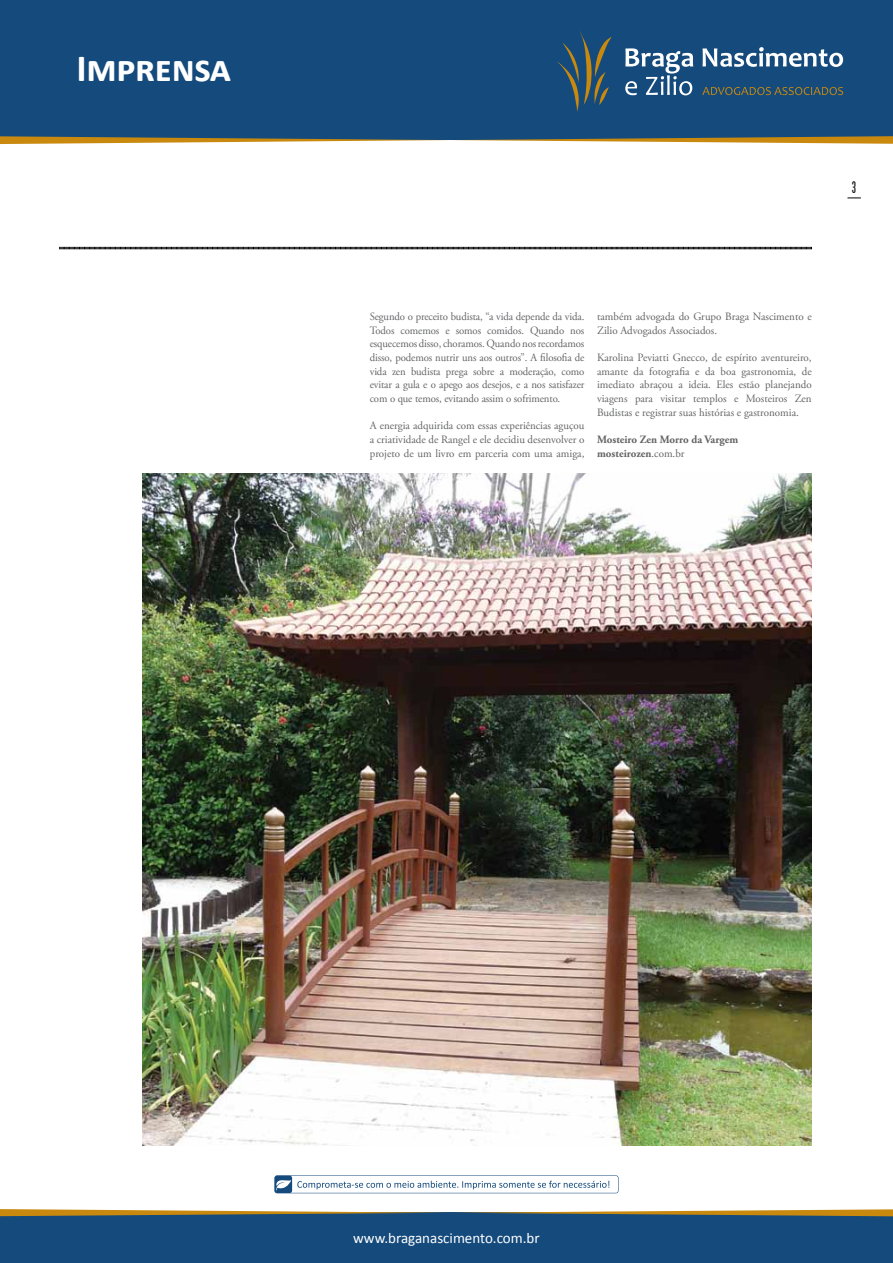
<style>
.page{position:relative;width:893px;height:1263px;background:#fff}
.page>*{position:absolute;margin:0;border:0;box-sizing:border-box;transform-origin:0 0}
.t1{font:700 38.7px "Calibri";letter-spacing:-.01em;color:#fff}
.t2{font:700 17.55px "SF Movie Poster";color:#000}
.t3{font:15px "Calibri";color:#fff}
.t4{font:11.25px/13.6px "Adobe Garamond Pro";color:#636466;text-align:justify}
.t5{font:11.25px/13.6px "Adobe Garamond Pro";color:#636466;text-align:justify;scale:.96 1}
.t6{font:700 11.25px/13.6px "Adobe Garamond Pro";color:#636466}
.s1{font-weight:400}
</style>
<div class="page">
<div style="left:0;top:0;width:893px;height:140px;background:#144a7c"></div>
<div style="left:0;top:1213px;width:893px;height:50px;background:#144a7c"></div>
<svg style="left:0;top:136px;width:893px;height:8px"></svg>
<svg style="left:0;top:1209px;width:893px;height:7px"></svg>
<svg style="left:703px;top:47px;width:140px;height:20px"></svg>
<svg style="left:625px;top:48px;width:68px;height:47px"></svg>
<svg style="left:702px;top:87px;width:141px;height:8px"></svg>
<svg style="left:557px;top:31px;width:55px;height:81px"></svg>
<svg style="left:274px;top:1175px;width:344px;height:18px"></svg>
<svg style="left:59px;top:246px;width:753px;height:4px;background:#7f7f7f"></svg>
<svg style="left:847px;top:198px;width:14px;height:1px"></svg>
<img style="left:142px;top:473px;width:670px;height:672px">
<h1 class="t1" style="left:77px;top:43px;width:156px">Imprensa</h1>
<p class="t2" style="left:852px;top:178px;width:6px">3</p>
<p class="t5" style="left:370px;top:310px;width:225px">Segundo o preceito budista, “a vida depende da vida.<br>Todos comemos e somos comidos. Quando nos esquecemos disso, choramos. Quando nos recordamos disso, podemos nutrir uns aos outros”. A filosofia de vida zen budista prega sobre a moderação, como evitar a gula e o apego aos desejos, e a nos satisfazer com o que temos, evitando assim o sofrimento.</p>
<p class="t4" style="left:370px;top:419px;width:216px">A energia adquirida com essas experiências aguçou a criatividade de Rangel e ele decidiu desenvolver o projeto de um livro em parceria com uma amiga,</p>
<p class="t4" style="left:597px;top:310px;width:216px">também advogada do Grupo Braga Nascimento e<br>Zilio Advogados Associados.</p>
<p class="t4" style="left:597px;top:351px;width:216px">Karolina Peviatti Gnecco, de espírito aventureiro, amante da fotografia e da boa gastronomia, de imediato abraçou a ideia. Eles estão planejando viagens para visitar templos e Mosteiros Zen Budistas e registrar suas histórias e gastronomia.</p>
<p class="t6" style="left:597px;top:433px;width:143px">Mosteiro Zen Morro da Vargem mosteirozen<span class="s1">.com.br</span></p>
<h3 class="t3" style="left:353px;top:1229px;width:188px">www.braganascimento.com.br</h3>
</div>
